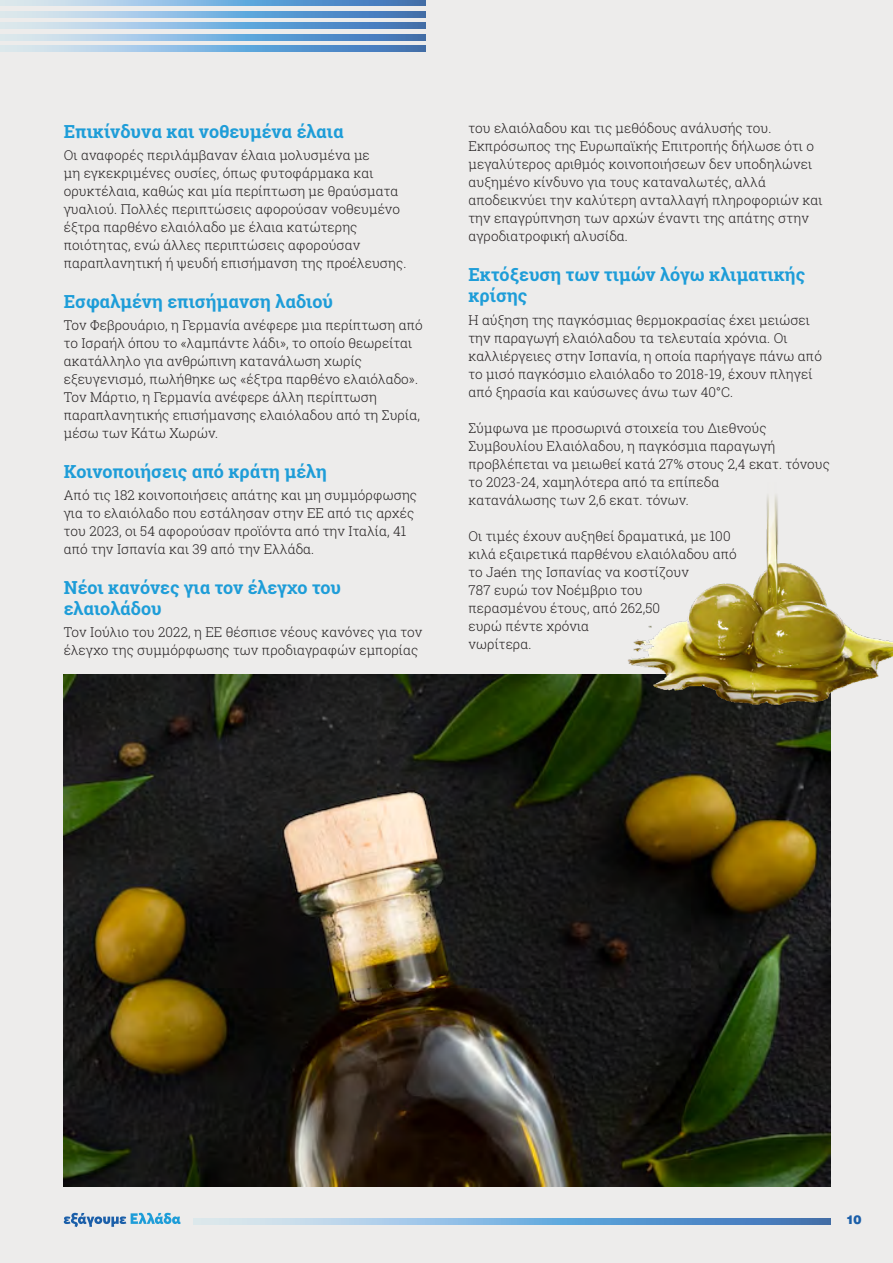
<style>
.page{position:relative;width:893px;height:1263px;background:#edeceb}
.page>*{position:absolute;margin:0;border:0;box-sizing:border-box;transform-origin:0 0}
.t1{font:700 18px/21.6px "Roboto Slab";color:#1e9dd8}
.t2{font:300 13.5px/18px "Roboto Slab";letter-spacing:.005em;color:#231f20}
.t3{font:900 12px "UB Helvetica";color:#1b5fa9}
</style>
<div class="page">
<svg style="left:0;top:0;width:426px;height:6px;background:#83b0d9"></svg>
<svg style="left:0;top:23px;width:426px;height:6px;background:#83b0d9"></svg>
<svg style="left:0;top:46px;width:426px;height:5px;background:#83b0d9"></svg>
<svg style="left:0;top:11px;width:426px;height:6px;background:#83b0d9"></svg>
<svg style="left:0;top:34px;width:426px;height:6px;background:#83b0d9"></svg>
<svg style="left:64px;top:1213px;width:117px;height:14px"></svg>
<svg style="left:194px;top:1219px;width:637px;height:5px;background:#83b0d9"></svg>
<img style="left:64px;top:674px;width:767px;height:512px">
<img style="left:627px;top:495px;width:266px;height:210px">
<h1 class="t1" style="left:64px;top:120px;width:281px">Επικίνδυνα και νοθευμένα έλαια</h1>
<p class="t2" style="left:64px;top:146px;width:344px">Οι αναφορές περιλάμβαναν έλαια μολυσμένα με<br>μη εγκεκριμένες ουσίες, όπως φυτοφάρμακα και ορυκτέλαια, καθώς και μία περίπτωση με θραύσματα γυαλιού. Πολλές περιπτώσεις αφορούσαν νοθευμένο έξτρα παρθένο ελαιόλαδο με έλαια κατώτερης ποιότητας, ενώ άλλες περιπτώσεις αφορούσαν παραπλανητική ή ψευδή επισήμανση της προέλευσης.</p>
<h1 class="t1" style="left:64px;top:290px;width:271px">Εσφαλμένη επισήμανση λαδιού</h1>
<p class="t2" style="left:64px;top:316px;width:361px">Τον Φεβρουάριο, η Γερμανία ανέφερε μια περίπτωση από το Ισραήλ όπου το «λαμπάντε λάδι», το οποίο θεωρείται ακατάλληλο για ανθρώπινη κατανάλωση χωρίς εξευγενισμό, πωλήθηκε ως «έξτρα παρθένο ελαιόλαδο».<br>Τον Μάρτιο, η Γερμανία ανέφερε άλλη περίπτωση παραπλανητικής επισήμανσης ελαιόλαδου από τη Συρία, μέσω των Κάτω Χωρών.</p>
<h1 class="t1" style="left:64px;top:460px;width:265px">Κοινοποιήσεις από κράτη μέλη</h1>
<p class="t2" style="left:64px;top:486px;width:355px">Από τις 182 κοινοποιήσεις απάτης και μη συμμόρφωσης για το ελαιόλαδο που εστάλησαν στην ΕΕ από τις αρχές του 2023, οι 54 αφορούσαν προϊόντα από την Ιταλία, 41 από την Ισπανία και 39 από την Ελλάδα.</p>
<h1 class="t1" style="left:64px;top:576px;width:279px">Νέοι κανόνες για τον έλεγχο του ελαιολάδου</h1>
<p class="t2" style="left:64px;top:623px;width:360px">Τον Ιούλιο του 2022, η ΕΕ θέσπισε νέους κανόνες για τον έλεγχο της συμμόρφωσης των προδιαγραφών εμπορίας</p>
<p class="t2" style="left:468px;top:119px;width:356px">του ελαιόλαδου και τις μεθόδους ανάλυσής του.<br>Εκπρόσωπος της Ευρωπαϊκής Επιτροπής δήλωσε ότι ο μεγαλύτερος αριθμός κοινοποιήσεων δεν υποδηλώνει αυξημένο κίνδυνο για τους καταναλωτές, αλλά αποδεικνύει την καλύτερη ανταλλαγή πληροφοριών και την επαγρύπνηση των αρχών έναντι της απάτης στην αγροδιατροφική αλυσίδα.</p>
<h1 class="t1" style="left:468px;top:263px;width:338px">Εκτόξευση των τιμών λόγω κλιματικής κρίσης</h1>
<p class="t2" style="left:468px;top:310px;width:355px">Η αύξηση της παγκόσμιας θερμοκρασίας έχει μειώσει την παραγωγή ελαιόλαδου τα τελευταία χρόνια. Οι καλλιέργειες στην Ισπανία, η οποία παρήγαγε πάνω από το μισό παγκόσμιο ελαιόλαδο το 2018-19, έχουν πληγεί από ξηρασία και καύσωνες άνω των 40°C.</p>
<p class="t2" style="left:468px;top:418px;width:363px">Σύμφωνα με προσωρινά στοιχεία του Διεθνούς Συμβουλίου Ελαιόλαδου, η παγκόσμια παραγωγή προβλέπεται να μειωθεί κατά 27% στους 2,4 εκατ. τόνους το 2023-24, χαμηλότερα από τα επίπεδα<br>κατανάλωσης των 2,6 εκατ. τόνων.</p>
<p class="t2" style="left:468px;top:526px;width:270px">Οι τιμές έχουν αυξηθεί δραματικά, με 100 κιλά εξαιρετικά παρθένου ελαιόλαδου από το Jaén της Ισπανίας να κοστίζουν<br>787 ευρώ τον Νοέμβριο του<br>περασμένου έτους, από 262,50<br>ευρώ πέντε χρόνια<br>νωρίτερα.</p>
<p class="t3" style="left:846px;top:1212px;width:17px">10</p>
</div>
